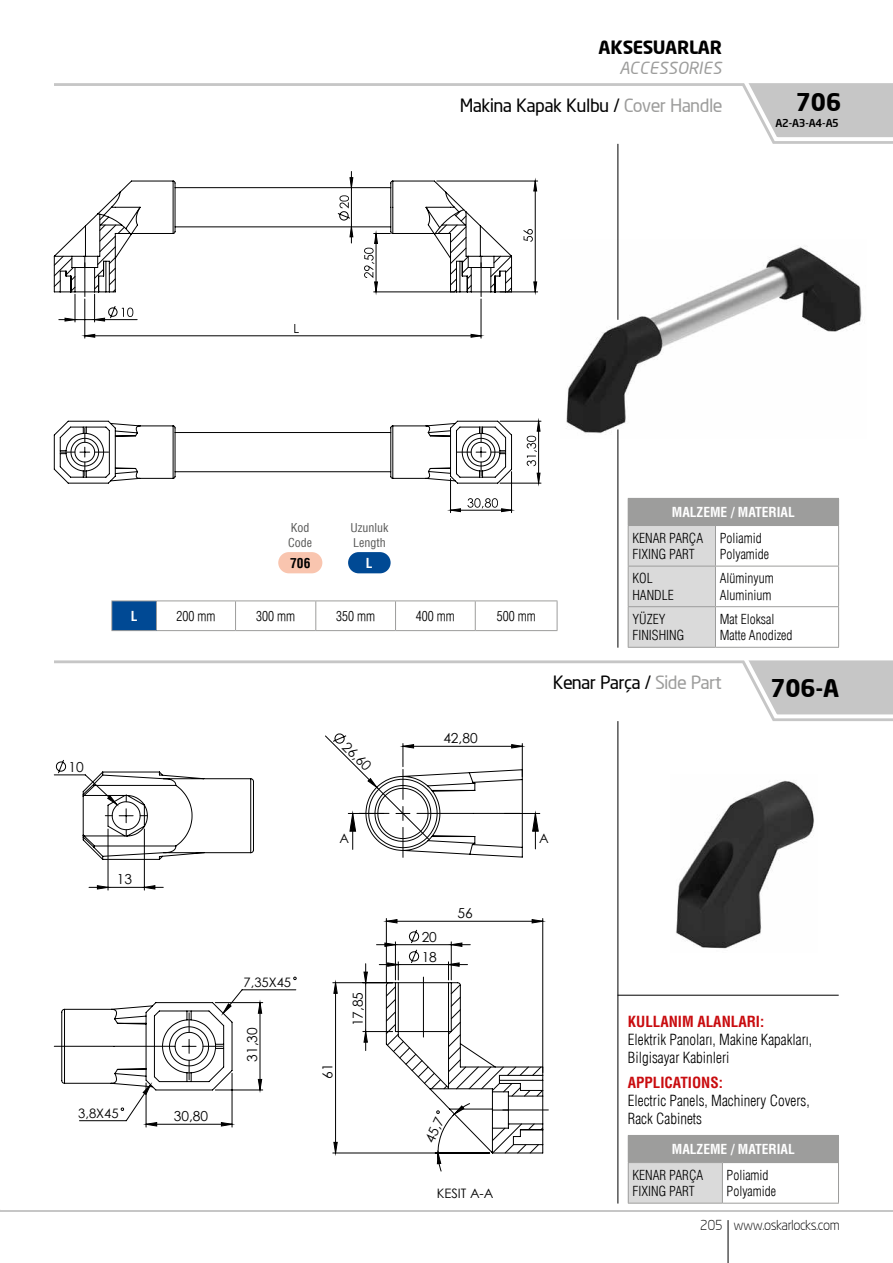
<style>
.page{position:relative;width:893px;height:1263px;background:#fff}
.page>*{position:absolute;margin:0;border:0;box-sizing:border-box;transform-origin:0 0}
.t1{font:700 24px "Neo Sans";color:#000}
.t2{font:18px "Neo Sans";color:#000}
.t3{font:700 18px "Neo Sans";color:#000}
.t4{font:italic 16.5px "Neo Sans";color:#9d9d9c}
.t5{font:300 condensed 15px/18px "Helvetica";color:#000}
.t6{font:700 condensed 15px "Helvetica";color:#c90c0f}
.t7{font:13.8px "Century Gothic";color:#000}
.t8{font:300 condensed 13.5px/16.2px "Helvetica";color:#000}
.t9{font:700 condensed 13.5px "Helvetica";color:#fff}
.t10{font:300 13.5px "Neo Sans";color:#000}
.t11{font:700 condensed 13.5px "Helvetica";color:#000}
.t12{font:13.05px "Century Gothic";color:#000}
.t13{font:condensed 12px/14.4px "Helvetica";color:#575756}
.t14{font:500 10.8px "Neo Sans";color:#000}
.s1{color:#9d9d9c}
</style>
<div class="page">
<hr style="left:0;top:1210px;width:893px;height:2px;background:#c6c6c6">
<hr style="left:728px;top:1220px;width:1px;height:43px;background:#000">
<div style="left:348px;top:552px;width:43px;height:21px;background:#004994;border-radius:11px"></div>
<img style="left:566px;top:240px;width:296px;height:199px">
<svg style="left:54px;top:83px;width:839px;height:61px"></svg>
<svg style="left:737px;top:83px;width:156px;height:60px"></svg>
<svg style="left:54px;top:660px;width:839px;height:61px"></svg>
<svg style="left:737px;top:660px;width:156px;height:60px"></svg>
<hr style="left:617px;top:144px;width:1px;height:176px;background:#000">
<hr style="left:617px;top:429px;width:1px;height:219px;background:#000">
<hr style="left:617px;top:721px;width:1px;height:482px;background:#000">
<div style="left:628px;top:1135px;width:210px;height:27px;background:#9d9d9c"></div>
<div style="left:628px;top:1162px;width:94px;height:41px;background:#dadada"></div>
<hr style="left:628px;top:1163px;width:1px;height:40px;background:#9d9d9c">
<hr style="left:722px;top:1163px;width:1px;height:40px;background:#9d9d9c">
<hr style="left:838px;top:1163px;width:1px;height:40px;background:#9d9d9c">
<hr style="left:628px;top:1203px;width:94px;height:1px;background:#9d9d9c">
<hr style="left:722px;top:1203px;width:117px;height:1px;background:#9d9d9c">
<hr style="left:722px;top:1135px;width:117px;height:1px;background:#9d9d9c">
<svg style="left:838px;top:1136px;width:1px;height:26px"></svg>
<hr style="left:628px;top:1162px;width:94px;height:1px;background:#9d9d9c">
<hr style="left:722px;top:1162px;width:117px;height:1px;background:#9d9d9c">
<div style="left:112px;top:601px;width:44px;height:30px;background:#004994"></div>
<hr style="left:111px;top:600px;width:45px;height:1px;background:#9d9d9c">
<svg style="left:111px;top:601px;width:1px;height:29px"></svg>
<hr style="left:156px;top:600px;width:80px;height:1px;background:#9d9d9c">
<svg style="left:156px;top:601px;width:1px;height:29px"></svg>
<hr style="left:236px;top:600px;width:80px;height:1px;background:#9d9d9c">
<svg style="left:235px;top:601px;width:1px;height:29px"></svg>
<hr style="left:316px;top:600px;width:80px;height:1px;background:#9d9d9c">
<svg style="left:315px;top:601px;width:1px;height:29px"></svg>
<hr style="left:396px;top:600px;width:79px;height:1px;background:#9d9d9c">
<svg style="left:395px;top:601px;width:1px;height:29px"></svg>
<hr style="left:475px;top:600px;width:82px;height:1px;background:#9d9d9c">
<svg style="left:475px;top:601px;width:1px;height:29px"></svg>
<svg style="left:557px;top:601px;width:1px;height:29px"></svg>
<hr style="left:111px;top:630px;width:45px;height:1px;background:#9d9d9c">
<hr style="left:156px;top:630px;width:80px;height:1px;background:#9d9d9c">
<hr style="left:236px;top:630px;width:80px;height:1px;background:#9d9d9c">
<hr style="left:316px;top:630px;width:80px;height:1px;background:#9d9d9c">
<hr style="left:396px;top:630px;width:79px;height:1px;background:#9d9d9c">
<hr style="left:475px;top:630px;width:82px;height:1px;background:#9d9d9c">
<div style="left:278px;top:552px;width:44px;height:21px;background:#f9c5af;border-radius:11px"></div>
<img style="left:676px;top:780px;width:138px;height:169px">
<hr style="left:144px;top:829px;width:1px;height:61px;background:#000">
<hr style="left:108px;top:829px;width:1px;height:61px;background:#000">
<svg style="left:89px;top:885px;width:74px;height:5px"></svg>
<svg style="left:54px;top:759px;width:200px;height:101px"></svg>
<hr style="left:503px;top:1110px;width:45px;height:1px;background:#000">
<hr style="left:542px;top:918px;width:1px;height:154px;background:#000">
<hr style="left:386px;top:918px;width:1px;height:65px;background:#000">
<hr style="left:363px;top:1031px;width:30px;height:1px;background:#000">
<hr style="left:333px;top:1153px;width:157px;height:1px;background:#000">
<hr style="left:333px;top:982px;width:60px;height:1px;background:#000">
<svg style="left:364px;top:964px;width:3px;height:86px"></svg>
<svg style="left:334px;top:983px;width:3px;height:170px"></svg>
<svg style="left:376px;top:919px;width:167px;height:245px"></svg>
<hr style="left:504px;top:813px;width:36px;height:1px;background:#000">
<svg style="left:325px;top:733px;width:214px;height:125px"></svg>
<svg style="left:293px;top:976px;width:4px;height:4px"></svg>
<hr style="left:146px;top:1083px;width:1px;height:44px;background:#000">
<hr style="left:232px;top:1073px;width:1px;height:54px;background:#000">
<svg style="left:54px;top:989px;width:242px;height:137px"></svg>
<div style="left:628px;top:498px;width:211px;height:27px;background:#9d9d9c"></div>
<hr style="left:715px;top:526px;width:1px;height:40px;background:#9d9d9c">
<hr style="left:838px;top:526px;width:1px;height:40px;background:#9d9d9c">
<hr style="left:715px;top:566px;width:124px;height:1px;background:#9d9d9c">
<hr style="left:715px;top:566px;width:1px;height:40px;background:#9d9d9c">
<hr style="left:838px;top:566px;width:1px;height:40px;background:#9d9d9c">
<hr style="left:715px;top:606px;width:124px;height:1px;background:#9d9d9c">
<hr style="left:715px;top:607px;width:1px;height:40px;background:#9d9d9c">
<hr style="left:838px;top:607px;width:1px;height:40px;background:#9d9d9c">
<hr style="left:628px;top:647px;width:87px;height:1px;background:#9d9d9c">
<hr style="left:715px;top:647px;width:124px;height:1px;background:#9d9d9c">
<div style="left:628px;top:526px;width:87px;height:121px;background:#dadada"></div>
<hr style="left:628px;top:525px;width:87px;height:1px;background:#9d9d9c">
<hr style="left:715px;top:525px;width:124px;height:1px;background:#9d9d9c">
<hr style="left:617px;top:995px;width:222px;height:1px;background:#000">
<hr style="left:481px;top:299px;width:1px;height:39px;background:#000">
<hr style="left:85px;top:299px;width:1px;height:39px;background:#000">
<hr style="left:500px;top:292px;width:38px;height:1px;background:#000">
<hr style="left:437px;top:181px;width:101px;height:1px;background:#000">
<svg style="left:54px;top:171px;width:483px;height:166px"></svg>
<svg style="left:54px;top:180px;width:458px;height:112px"></svg>
<hr style="left:450px;top:479px;width:1px;height:34px;background:#000">
<hr style="left:511px;top:472px;width:1px;height:41px;background:#000">
<hr style="left:500px;top:483px;width:41px;height:1px;background:#000">
<hr style="left:500px;top:421px;width:41px;height:1px;background:#000">
<svg style="left:54px;top:420px;width:486px;height:92px"></svg>
<h2 class="t3" style="left:598px;top:36px;width:125px">AKSESUARLAR</h2>
<p class="t4" style="left:620px;top:58px;width:104px">ACCESSORIES</p>
<h2 class="t2" style="left:460px;top:94px;width:264px">Makina Kapak Kulbu / <span class="s1">Cover Handle</span></h2>
<h1 class="t1" style="left:796px;top:87px;width:47px">706</h1>
<p class="t14" style="left:775px;top:116px;width:65px">A2-A3-A4-A5</p>
<p class="t7" style="left:69px;top:757px;width:17px">10</p>
<p class="t13" style="left:288px;top:521px;width:25px">Kod<br>Code</p>
<p class="t11" style="left:290px;top:555px;width:22px">706</p>
<p class="t13" style="left:350px;top:521px;width:39px">Uzunluk<br>Length</p>
<p class="t9" style="left:366px;top:555px;width:8px">L</p>
<p class="t9" style="left:131px;top:608px;width:8px">L</p>
<p class="t8" style="left:177px;top:608px;width:40px">200 mm</p>
<p class="t8" style="left:256px;top:608px;width:40px">300 mm</p>
<p class="t8" style="left:336px;top:608px;width:40px">350 mm</p>
<p class="t8" style="left:416px;top:608px;width:40px">400 mm</p>
<p class="t8" style="left:497px;top:608px;width:40px">500 mm</p>
<p class="t7" style="left:352px;top:737px;width:36px;rotate:45deg">26,60</p>
<p class="t7" style="left:443px;top:729px;width:36px">42,80</p>
<p class="t9" style="left:672px;top:504px;width:125px">MALZEME / MATERIAL</p>
<p class="t8" style="left:632px;top:530px;width:72px">KENAR PARÇA<br>FIXING PART</p>
<p class="t8" style="left:720px;top:530px;width:51px">Poliamid<br>Polyamide</p>
<p class="t8" style="left:632px;top:570px;width:43px">KOL<br>HANDLE</p>
<p class="t8" style="left:720px;top:570px;width:55px">Alüminyum<br>Aluminium</p>
<p class="t8" style="left:632px;top:611px;width:53px">YÜZEY<br>FINISHING</p>
<p class="t8" style="left:720px;top:611px;width:74px">Mat Eloksal<br>Matte Anodized</p>
<h2 class="t2" style="left:553px;top:671px;width:171px">Kenar Parça / <span class="s1">Side Part</span></h2>
<h1 class="t1" style="left:770px;top:672px;width:70px">706-A</h1>
<p class="t7" style="left:117px;top:870px;width:17px">13</p>
<p class="t12" style="left:243px;top:973px;width:49px">7,35X45</p>
<p class="t12" style="left:340px;top:829px;width:11px">A</p>
<p class="t12" style="left:539px;top:829px;width:11px">A</p>
<p class="t7" style="left:422px;top:927px;width:17px">20</p>
<p class="t7" style="left:422px;top:947px;width:17px">18</p>
<p class="t7" style="left:458px;top:904px;width:17px">56</p>
<p class="t12" style="left:78px;top:1104px;width:42px">3,8X45</p>
<p class="t7" style="left:174px;top:1106px;width:36px">30,80</p>
<p class="t7" style="left:242px;top:1061px;width:36px;rotate:-90deg">31,30</p>
<p class="t7" style="left:318px;top:1079px;width:17px;rotate:-90deg">61</p>
<p class="t7" style="left:348px;top:1026px;width:36px;rotate:-90deg">17,85</p>
<p class="t7" style="left:420px;top:1138px;width:28px;rotate:-65deg">45,7</p>
<p class="t12" style="left:437px;top:1184px;width:58px">KESIT A-A</p>
<p class="t6" style="left:628px;top:1012px;width:138px">KULLANIM ALANLARI:</p>
<p class="t5" style="left:628px;top:1030px;width:186px">Elektrik Panoları, Makine Kapakları,<br>Bilgisayar Kabinleri</p>
<p class="t6" style="left:628px;top:1074px;width:97px">APPLICATIONS:</p>
<p class="t5" style="left:628px;top:1092px;width:183px">Electric Panels, Machinery Covers,<br>Rack Cabinets</p>
<p class="t9" style="left:672px;top:1141px;width:125px">MALZEME / MATERIAL</p>
<p class="t8" style="left:632px;top:1167px;width:72px">KENAR PARÇA<br>FIXING PART</p>
<p class="t8" style="left:727px;top:1167px;width:51px">Poliamid<br>Polyamide</p>
<p class="t10" style="left:700px;top:1217px;width:140px">205 www.oskarlocks.com</p>
</div>
